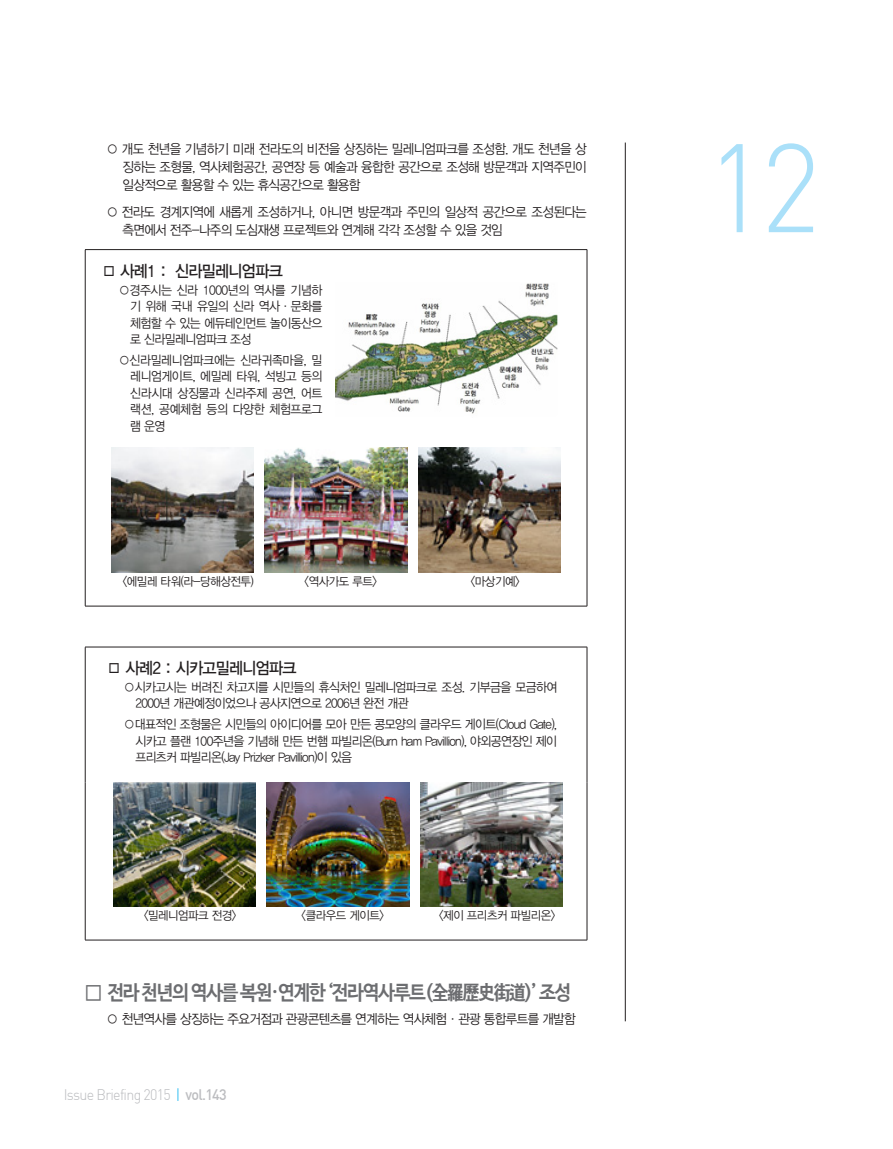
<style>
.page{position:relative;width:893px;height:1149px;background:#fff}
.page>*{position:absolute;margin:0;border:0;box-sizing:border-box;transform-origin:0 0}
.t1{font:123.6px "Dinlig";color:#aae0f9;scale:.95 1}
.t2{font:700 20.25px "Nanum Barun Gothic";letter-spacing:-.07em;color:#6c6d70;scale:.93 1}
.t3{font:16.5px "YDIYGO330";letter-spacing:-.05em;color:#231f20;scale:.93 1}
.t4{font:15px "Dinlig";letter-spacing:-.05em;color:#bcbdc0;scale:.95 1}
.t5{font:13.5px/18px "YDIYGO320";letter-spacing:-.05em;color:#231f20;text-align:justify;scale:.93 1}
.t6{font:12.75px/16.5px "YDIYGO320";letter-spacing:-.05em;color:#231f20;text-align:justify;scale:.93 1}
.t7{font:12px "YDIYGO320";letter-spacing:-.04em;color:#231f20;scale:.95 1}
.s1{color:#00aeef}
.s2{font-family:"Dinmed"}
</style>
<div class="page">
<hr style="left:625px;top:142px;width:1px;height:878px;background:#231f20">
<hr style="left:85px;top:249px;width:502px;height:1px;background:#231f20">
<hr style="left:85px;top:605px;width:502px;height:1px;background:#231f20">
<hr style="left:85px;top:250px;width:1px;height:355px;background:#231f20">
<hr style="left:587px;top:250px;width:1px;height:355px;background:#231f20">
<img style="left:336px;top:283px;width:222px;height:131px">
<img style="left:111px;top:447px;width:143px;height:125px">
<img style="left:265px;top:447px;width:142px;height:125px">
<img style="left:418px;top:447px;width:143px;height:125px">
<hr style="left:85px;top:646px;width:502px;height:1px;background:#231f20">
<hr style="left:85px;top:939px;width:502px;height:1px;background:#231f20">
<hr style="left:85px;top:647px;width:1px;height:135px;background:#231f20">
<hr style="left:85px;top:782px;width:1px;height:157px;background:#231f20">
<hr style="left:587px;top:647px;width:1px;height:135px;background:#231f20">
<hr style="left:587px;top:782px;width:1px;height:157px;background:#231f20">
<img style="left:113px;top:782px;width:143px;height:124px">
<img style="left:267px;top:782px;width:142px;height:124px">
<img style="left:420px;top:782px;width:143px;height:124px">
<p class="t5" style="left:122px;top:140px;width:501px;text-indent:-16px">○ 개도 천년을 기념하기 미래 전라도의 비전을 상징하는 밀레니엄파크를 조성함. 개도 천년을 상 징하는 조형물, 역사체험공간, 공연장 등 예술과 융합한 공간으로 조성해 방문객과 지역주민이 일상적으로 활용할 수 있는 휴식공간으로 활용함</p>
<p class="t5" style="left:122px;top:203px;width:501px;text-indent:-16px">○ 전라도 경계지역에 새롭게 조성하거나, 아니면 방문객과 주민의 일상적 공간으로 조성된다는 측면에서 전주-나주의 도심재생 프로젝트와 연계해 각각 조성할 수 있을 것임</p>
<p class="t3" style="left:101px;top:261px;width:197px">□ 사례1 : 신라밀레니엄파크</p>
<p class="t6" style="left:130px;top:281px;width:208px;text-indent:-12px">○경주시는 신라 1000년의 역사를 기념하 기 위해 국내 유일의 신라 역사·문화를 체험할 수 있는 에듀테인먼트 놀이동산으 로 신라밀레니엄파크 조성</p>
<p class="t6" style="left:130px;top:352px;width:208px;text-indent:-12px">○신라밀레니엄파크에는 신라귀족마을, 밀 레니엄게이트, 에밀레 타워, 석빙고 등의 신라시대 상징물과 신라주제 공연, 어트 랙션, 공예체험 등의 다양한 체험프로그 램 운영</p>
<p class="t7" style="left:123px;top:574px;width:140px">&lt;에밀레 타워(라-당해상전투)</p>
<p class="t7" style="left:304px;top:574px;width:78px">&lt;역사가도 루트&gt;</p>
<p class="t7" style="left:471px;top:574px;width:53px">&lt;마상기예&gt;</p>
<p class="t3" style="left:106px;top:658px;width:206px">□ 사례2 : 시카고밀레니엄파크</p>
<p class="t6" style="left:135px;top:678px;width:455px;text-indent:-12px">○시카고시는 버려진 차고지를 시민들의 휴식처인 밀레니엄파크로 조성. 기부금을 모금하여<br>2000년 개관예정이었으나 공사지연으로 2006년 완전 개관</p>
<p class="t6" style="left:135px;top:716px;width:455px;text-indent:-12px">○대표적인 조형물은 시민들의 아이디어를 모아 만든 콩모양의 클라우드 게이트(Cloud Gate), 시카고 플랜 100주년을 기념해 만든 번햄 파빌리온(Burn ham Pavillion), 야외공연장인 제이 프리츠커 파빌리온(Jay Prizker Pavillion)이 있음</p>
<p class="t7" style="left:144px;top:908px;width:100px">&lt;밀레니엄파크 전경&gt;</p>
<p class="t7" style="left:301px;top:908px;width:89px">&lt;클라우드 게이트&gt;</p>
<p class="t7" style="left:439px;top:908px;width:124px">&lt;제이 프리츠커 파빌리온&gt;</p>
<p class="t2" style="left:85px;top:982px;width:524px">□ 전라 천년의 역사를 복원·연계한 ‘전라역사루트(全羅歷史街道)’ 조성</p>
<p class="t5" style="left:106px;top:1009px;width:506px">○ 천년역사를 상징하는 주요거점과 관광콘텐츠를 연계하는 역사체험·관광 통합루트를 개발함</p>
<p class="t4" style="left:64px;top:1085px;width:173px">Issue Briefing 2015 <span class="s1">|</span> <span class="s2">vol.143</span></p>
<h1 class="t1" style="left:706px;top:111px;width:122px">12</h1>
</div>
